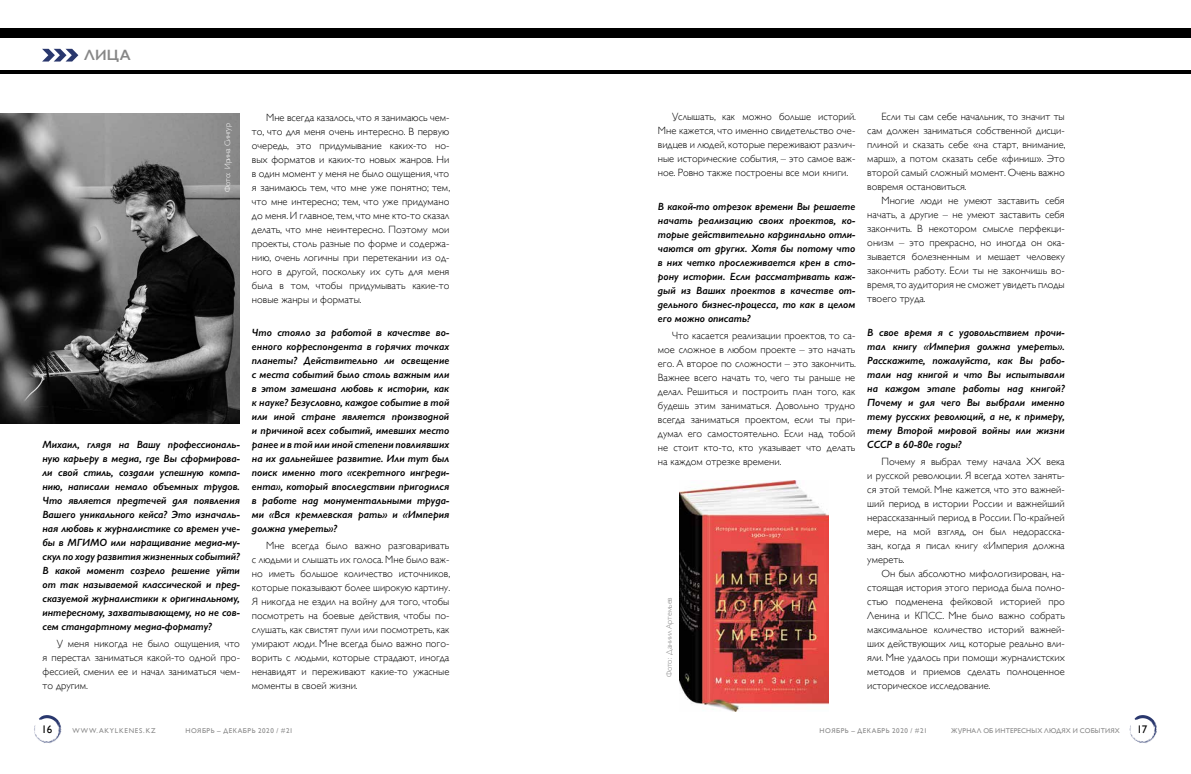
<style>
.page{position:relative;width:1191px;height:774px;background:#fff}
.page>*{position:absolute;margin:0;border:0;box-sizing:border-box;transform-origin:0 0}
.t1{font:600 15px "Gill Sans";color:#878787}
.t2{font:11px "Gill Sans";color:#000}
.t3{font:300 10.5px/14px "Gill Sans";color:#000;text-align:justify}
.t4{font:italic 600 10.5px/14px "Gill Sans";color:#000;text-align:justify}
.t5{font:300 8px "Gill Sans";letter-spacing:-.015em;color:#878787}
.t6{font:300 8px "Gill Sans";letter-spacing:-.015em;color:#fff}
.t7{font:7px "Gill Sans";letter-spacing:.07em;color:#878787}
.t8{font:7px "Gill Sans";letter-spacing:.02em;color:#878787}
.t9{font:7px "Gill Sans";letter-spacing:.11em;color:#878787}
</style>
<div class="page">
<svg style="left:34px;top:715px;width:28px;height:28px"></svg>
<svg style="left:1129px;top:715px;width:28px;height:28px"></svg>
<div style="left:0;top:29px;width:595px;height:9px;background:#000"></div>
<hr style="left:0;top:70px;width:595px;height:4px;background:#000">
<svg style="left:42px;top:49px;width:36px;height:13px"></svg>
<div style="left:596px;top:29px;width:595px;height:9px;background:#000"></div>
<hr style="left:596px;top:70px;width:595px;height:4px;background:#000">
<img style="left:0;top:114px;width:240px;height:309px">
<img style="left:680px;top:480px;width:148px;height:231px">
<h1 class="t1" style="left:84px;top:46px;width:48px">ЛИЦА</h1>
<p class="t6" style="left:221px;top:192px;width:70px;rotate:-90deg">Фото: Ирина Сингур</p>
<p class="t4" style="left:43px;top:437px;width:199px">Михаил, глядя на Вашу профессиональ&shy;ную карьеру в медиа, где Вы сформирова&shy;ли свой стиль, создали успешную компа&shy;нию, написали немало объемных трудов.<br>Что является предтечей для появления Вашего уникального кейса? Это изначаль&shy;ная любовь к журналистике со времен уче&shy;бы в МГИМО или наращивание медиа-му&shy;скул по ходу развития жизненных событий?<br>В какой момент созрело решение уйти от так называемой классической и пред&shy;сказуемой журналистики к оригинальному, интересному, захватывающему, но не сов&shy;сем стандартному медиа-формату?</p>
<p class="t3" style="left:43px;top:635px;width:199px;text-indent:14px">У меня никогда не было ощущения, что я перестал заниматься какой-то одной про&shy;фессией, сменил ее и начал заниматься чем&shy;то другим.</p>
<p class="t3" style="left:252px;top:110px;width:200px;text-indent:14px">Мне всегда казалось, что я занимаюсь чем&shy;то, что для меня очень интересно. В первую очередь, это придумывание каких-то но&shy;вых форматов и каких-то новых жанров. Ни в один момент у меня не было ощущения, что я занимаюсь тем, что мне уже понятно; тем, что мне интересно; тем, что уже придумано до меня. И главное, тем, что мне кто-то сказал делать, что мне неинтересно. Поэтому мои проекты, столь разные по форме и содержа&shy;нию, очень логичны при перетекании из од&shy;ного в другой, поскольку их суть для меня была в том, чтобы придумывать какие-то новые жанры и форматы.</p>
<p class="t4" style="left:252px;top:326px;width:199px">Что стояло за работой в качестве во&shy;енного корреспондента в горячих точках планеты? Действительно ли освещение с места событий было столь важным или в этом замешана любовь к истории, как к науке? Безусловно, каждое событие в той или иной стране является производной и причиной всех событий, имевших место ранее и в той или иной степени повлиявших на их дальнейшее развитие. Или тут был поиск именно того «секретного ингреди&shy;ента», который впоследствии пригодился в работе над монументальными труда&shy;ми «Вся кремлевская рать» и «Империя должна умереть»?</p>
<p class="t3" style="left:252px;top:538px;width:200px;text-indent:14px">Мне всегда было важно разговаривать с людьми и слышать их голоса. Мне было важ&shy;но иметь большое количество источников, которые показывают более широкую картину.<br>Я никогда не ездил на войну для того, чтобы посмотреть на боевые действия, чтобы по&shy;слушать, как свистят пули или посмотреть, как умирают люди. Мне всегда было важно пого&shy;ворить с людьми, которые страдают, иногда ненавидят и переживают какие-то ужасные моменты в своей жизни.</p>
<p class="t2" style="left:42px;top:723px;width:12px">16</p>
<p class="t9" style="left:72px;top:727px;width:85px">WWW.AKYLKENES.KZ</p>
<p class="t7" style="left:186px;top:727px;width:109px">НОЯБРЬ – ДЕКАБРЬ 2020 / #21</p>
<p class="t3" style="left:658px;top:110px;width:200px;text-indent:14px">Услышать, как можно больше историй.<br>Мне кажется, что именно свидетельство оче&shy;видцев и людей, которые переживают различ&shy;ные исторические события, – это самое важ&shy;ное. Ровно также построены все мои книги.</p>
<p class="t4" style="left:658px;top:199px;width:199px">В какой-то отрезок времени Вы решаете начать реализацию своих проектов, ко&shy;торые действительно кардинально отли&shy;чаются от других. Хотя бы потому что в них четко прослеживается крен в сто&shy;рону истории. Если рассматривать каж&shy;дый из Ваших проектов в качестве от&shy;дельного бизнес-процесса, то как в целом его можно описать?</p>
<p class="t3" style="left:658px;top:328px;width:200px;text-indent:14px">Что касается реализации проектов, то са&shy;мое сложное в любом проекте – это начать его. А второе по сложности – это закончить.<br>Важнее всего начать то, чего ты раньше не делал. Решиться и построить план того, как будешь этим заниматься. Довольно трудно всегда заниматься проектом, если ты при&shy;думал его самостоятельно. Если над тобой не стоит кто-то, кто указывает что делать на каждом отрезке времени.</p>
<p class="t5" style="left:663px;top:677px;width:82px;rotate:-90deg">Фото: Даниил Артемьев</p>
<p class="t3" style="left:867px;top:109px;width:200px;text-indent:14px">Если ты сам себе начальник, то значит ты сам должен заниматься собственной дисци&shy;плиной и сказать себе «на старт, внимание, марш», а потом сказать себе «финиш». Это второй самый сложный момент. Очень важно вовремя остановиться.</p>
<p class="t3" style="left:867px;top:193px;width:199px;text-indent:14px">Многие люди не умеют заставить себя начать, а другие – не умеют заставить себя закончить. В некотором смысле перфекци&shy;онизм – это прекрасно, но иногда он ока&shy;зывается болезненным и мешает человеку закончить работу. Если ты не закончишь во&shy;время, то аудитория не сможет увидеть плоды твоего труда.</p>
<p class="t4" style="left:867px;top:325px;width:199px">В свое время я с удовольствием прочи&shy;тал книгу «Империя должна умереть».<br>Расскажите, пожалуйста, как Вы рабо&shy;тали над книгой и что Вы испытывали на каждом этапе работы над книгой?<br>Почему и для чего Вы выбрали именно тему русских революций, а не, к примеру, тему Второй мировой войны или жизни СССР в 60-80е годы?</p>
<p class="t3" style="left:867px;top:454px;width:199px;text-indent:14px">Почему я выбрал тему начала ХХ века и русской революции. Я всегда хотел занять&shy;ся этой темой. Мне кажется, что это важней&shy;ший период в истории России и важнейший нерассказанный период в России. По-крайней мере, на мой взгляд, он был недорасска&shy;зан, когда я писал книгу «Империя должна умереть.</p>
<p class="t3" style="left:867px;top:566px;width:199px;text-indent:14px">Он был абсолютно мифологизирован, на&shy;стоящая история этого периода была полно&shy;стью подменена фейковой историей про Ленина и КПСС. Мне было важно собрать максимальное количество историй важней&shy;ших действующих лиц, которые реально вли&shy;яли. Мне удалось при помощи журналистских методов и приемов сделать полноценное историческое исследование.</p>
<p class="t7" style="left:819px;top:727px;width:109px">НОЯБРЬ – ДЕКАБРЬ 2020 / #21</p>
<p class="t8" style="left:951px;top:727px;width:170px">ЖУРНАЛ ОБ ИНТЕРЕСНЫХ ЛЮДЯХ И СОБЫТИЯХ</p>
<p class="t2" style="left:1137px;top:723px;width:12px">17</p>
</div>
